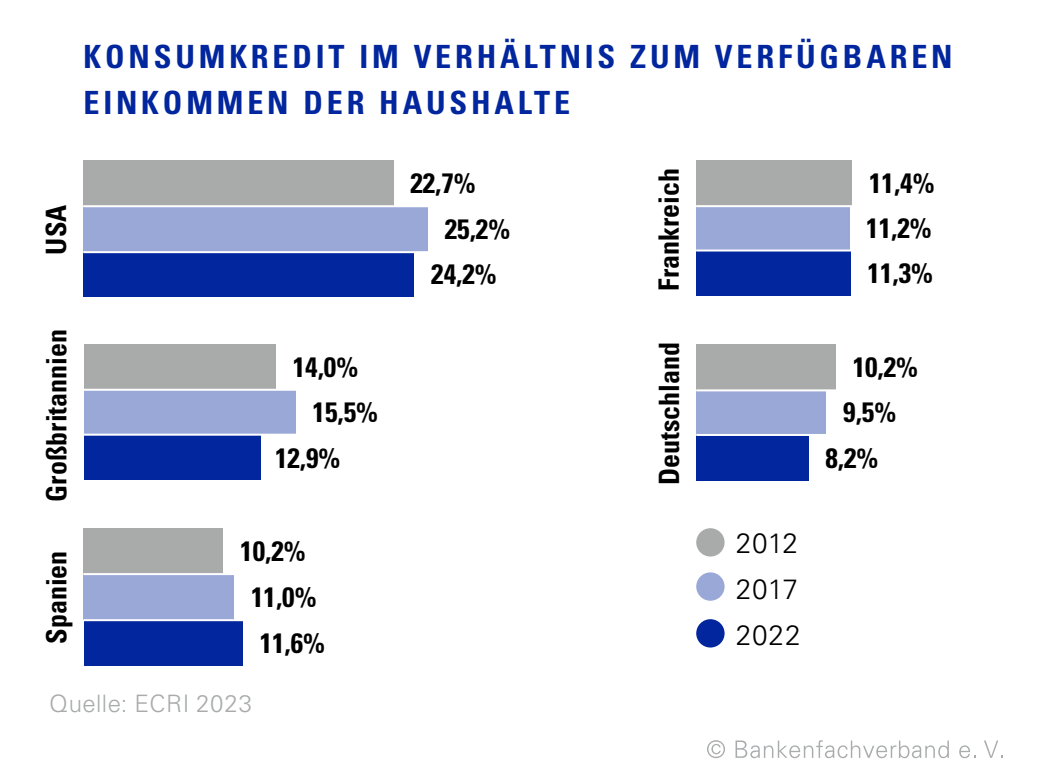
<style>
.page{position:relative;width:1048px;height:775px;background:#fff}
.page>*{position:absolute;margin:0;border:0;box-sizing:border-box;transform-origin:0 0}
.t1{font:700 condensed 32px/46px "Univers LT Std";letter-spacing:.12em;color:#02269d}
.t2{font:700 condensed 28px/45.2px "Univers LT Std";color:#000}
.t3{font:300 28px/46px "Univers LT Std";letter-spacing:.02em;color:#000;text-align:justify}
.t4{font:300 24px "Univers LT Std";letter-spacing:.025em;color:#a9aaaa}
</style>
<div class="page">
<svg style="left:707px;top:740px;width:18px;height:18px"></svg>
<svg style="left:735px;top:740px;width:213px;height:18px"></svg>
<svg style="left:959px;top:745px;width:16px;height:13px"></svg>
<svg style="left:984px;top:741px;width:18px;height:17px"></svg>
<div style="left:696px;top:528px;width:28px;height:29px;background:#a9aaaa;border-radius:50%"></div>
<div style="left:696px;top:572px;width:28px;height:29px;background:#9aa8d8;border-radius:50%"></div>
<div style="left:696px;top:619px;width:28px;height:29px;background:#02269d;border-radius:50%"></div>
<div style="left:696px;top:435px;width:112px;height:45px;background:#02269d"></div>
<div style="left:696px;top:389px;width:130px;height:46px;background:#9aa8d8"></div>
<div style="left:696px;top:344px;width:139px;height:45px;background:#a9aaaa"></div>
<div style="left:696px;top:251px;width:154px;height:45px;background:#02269d"></div>
<div style="left:696px;top:205px;width:153px;height:46px;background:#9aa8d8"></div>
<div style="left:696px;top:160px;width:155px;height:46px;background:#a9aaaa"></div>
<div style="left:84px;top:620px;width:158px;height:45px;background:#02269d"></div>
<div style="left:84px;top:574px;width:150px;height:46px;background:#9aa8d8"></div>
<div style="left:84px;top:528px;width:139px;height:45px;background:#a9aaaa"></div>
<div style="left:84px;top:435px;width:176px;height:45px;background:#02269d"></div>
<div style="left:84px;top:389px;width:212px;height:46px;background:#9aa8d8"></div>
<div style="left:84px;top:344px;width:191px;height:45px;background:#a9aaaa"></div>
<div style="left:83px;top:252px;width:331px;height:45px;background:#02269d"></div>
<div style="left:83px;top:206px;width:345px;height:46px;background:#9aa8d8"></div>
<div style="left:83px;top:160px;width:311px;height:46px;background:#a9aaaa"></div>
<hr style="left:85px;top:389px;width:237px;height:2px;background:#fff">
<hr style="left:85px;top:434px;width:210px;height:2px;background:#fff">
<hr style="left:84px;top:573px;width:189px;height:2px;background:#fff">
<hr style="left:84px;top:619px;width:174px;height:2px;background:#fff">
<hr style="left:84px;top:205px;width:346px;height:2px;background:#fff">
<hr style="left:84px;top:251px;width:347px;height:2px;background:#fff">
<hr style="left:697px;top:389px;width:153px;height:2px;background:#fff">
<hr style="left:697px;top:434px;width:131px;height:2px;background:#fff">
<hr style="left:697px;top:205px;width:173px;height:2px;background:#fff">
<hr style="left:697px;top:250px;width:173px;height:2px;background:#fff">
<p class="t1" style="left:83px;top:34px;width:870px">KONSUMKREDIT IM VERHÄLTNIS ZUM VERFÜGBAREN<br>EINKOMMEN DER HAUSHALTE</p>
<p class="t2" style="left:34px;top:255px;width:51px;rotate:-90deg">USA</p>
<p class="t2" style="left:34px;top:502px;width:174px;rotate:-90deg">Großbritannien</p>
<p class="t2" style="left:293px;top:344px;width:67px">14,0%</p>
<p class="t2" style="left:312px;top:389px;width:67px">15,5%</p>
<p class="t2" style="left:275px;top:435px;width:67px">12,9%</p>
<p class="t2" style="left:410px;top:161px;width:67px">22,7%</p>
<p class="t2" style="left:444px;top:206px;width:67px">25,2%</p>
<p class="t2" style="left:431px;top:252px;width:67px">24,2%</p>
<p class="t2" style="left:646px;top:291px;width:124px;rotate:-90deg">Frankreich</p>
<p class="t2" style="left:646px;top:485px;width:145px;rotate:-90deg">Deutschland</p>
<p class="t2" style="left:869px;top:161px;width:67px">11,4%</p>
<p class="t2" style="left:866px;top:205px;width:68px">11,2%<br>11,3%</p>
<p class="t2" style="left:852px;top:344px;width:67px">10,2%</p>
<p class="t2" style="left:843px;top:390px;width:54px">9,5%</p>
<p class="t2" style="left:825px;top:435px;width:54px">8,2%</p>
<p class="t2" style="left:34px;top:644px;width:95px;rotate:-90deg">Spanien</p>
<p class="t2" style="left:240px;top:529px;width:67px">10,2%</p>
<p class="t2" style="left:251px;top:575px;width:67px">11,0%</p>
<p class="t2" style="left:259px;top:621px;width:67px">11,6%</p>
<p class="t4" style="left:49px;top:689px;width:204px">Quelle: ECRI 2023</p>
<p class="t3" style="left:735px;top:520px;width:66px">2012<br>2017<br>2022</p>
</div>
